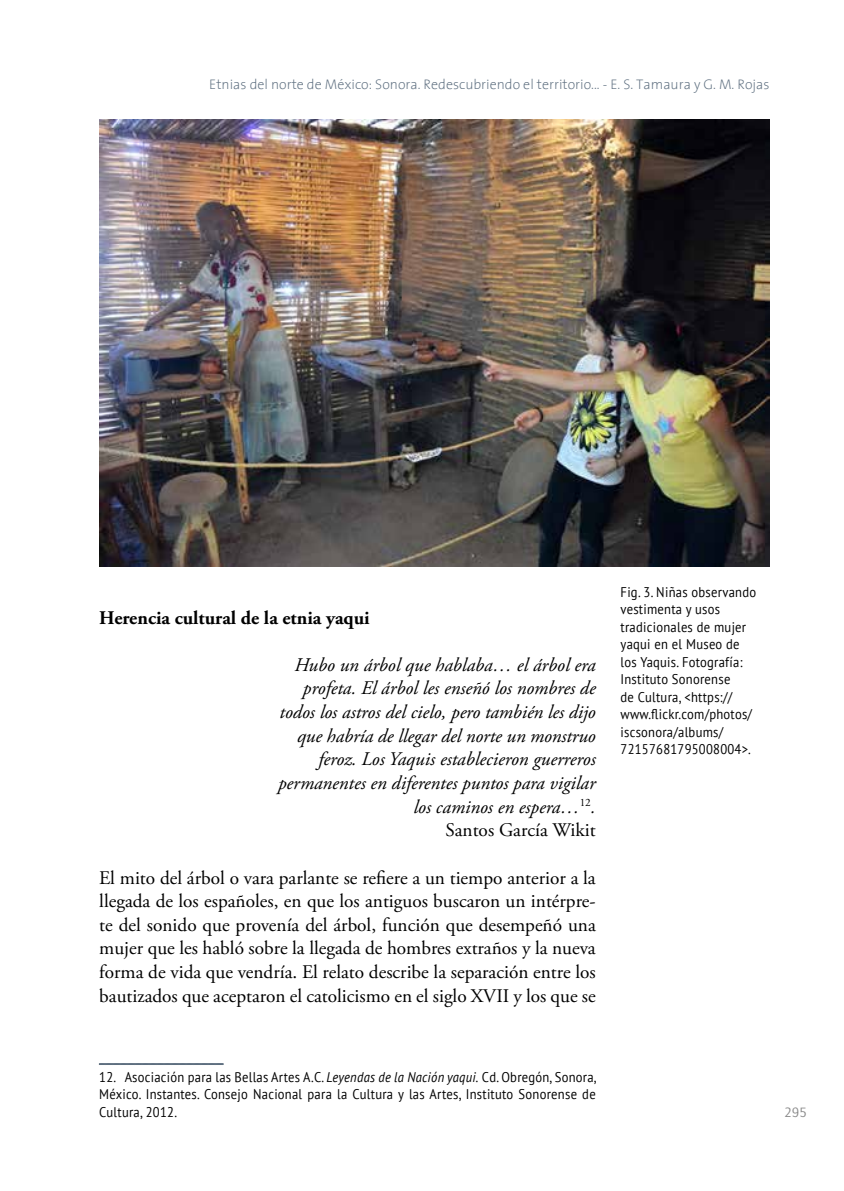
<style>
.page{position:relative;width:844px;height:1191px;background:#fff}
.page>*{position:absolute;margin:0;border:0;box-sizing:border-box;transform-origin:0 0}
.t1{font:19.25px/23.6px "Adobe Garamond Pro";color:#000;text-align:justify}
.t2{font:italic 19.25px/23.6px "Adobe Garamond Pro";color:#000;text-align:right}
.t3{font:700 19.25px "Adobe Garamond Pro";color:#000}
.t4{font:14px/17.5px "PT Sans";letter-spacing:.02em;color:#000;text-align:justify;scale:.9 1}
.t5{font:200 14px "The Sans";color:#5d6e7f}
.t6{font:14px "Quay Itc T";color:#878787}
.s1{font-style:normal}
.s2{font-style:italic}
</style>
<div class="page">
<svg style="left:99px;top:1063px;width:124px;height:1px"></svg>
<img style="left:99px;top:119px;width:670px;height:447px">
<p class="t5" style="left:209px;top:73px;width:561px">Etnias del norte de México: Sonora. Redescubriendo el territorio... - E. S. Tamaura y G. M. Rojas</p>
<h1 class="t3" style="left:99px;top:606px;width:272px">Herencia cultural de la etnia yaqui</h1>
<p class="t2" style="left:278px;top:653px;width:319px">Hubo un árbol que hablaba… el árbol era profeta. El árbol les enseñó los nombres de todos los astros del cielo, pero también les dijo que habría de llegar del norte un monstruo feroz. Los Yaquis establecieron guerreros permanentes en diferentes puntos para vigilar los caminos en espera…<sup>12</sup>.<br><span class="s1">Santos García Wikit</span></p>
<p class="t1" style="left:99px;top:866px;width:498px">El mito del árbol o vara parlante se refiere a un tiempo anterior a la llegada de los españoles, en que los antiguos buscaron un intérpre&shy;te del sonido que provenía del árbol, función que desempeñó una mujer que les habló sobre la llegada de hombres extraños y la nueva forma de vida que vendría. El relato describe la separación entre los bautizados que aceptaron el catolicismo en el siglo XVII y los que se</p>
<p class="t4" style="left:620px;top:583px;width:152px;text-align:left">Fig. 3. Niñas observando vestimenta y usos tradicionales de mujer yaqui en el Museo de los Yaquis. Fotografía:<br>Instituto Sonorense<br>de Cultura, &lt;https:// www.flickr.com/photos/ iscsonora/albums/<br>72157681795008004&gt;.</p>
<p class="t4" style="left:99px;top:1067px;width:554px">12. Asociación para las Bellas Artes A.C. <span class="s2">Leyendas de la Nación yaqui.</span> Cd. Obregón, Sonora, México. Instantes. Consejo Nacional para la Cultura y las Artes, Instituto Sonorense de Cultura, 2012.</p>
<p class="t6" style="left:784px;top:1103px;width:24px">295</p>
</div>
